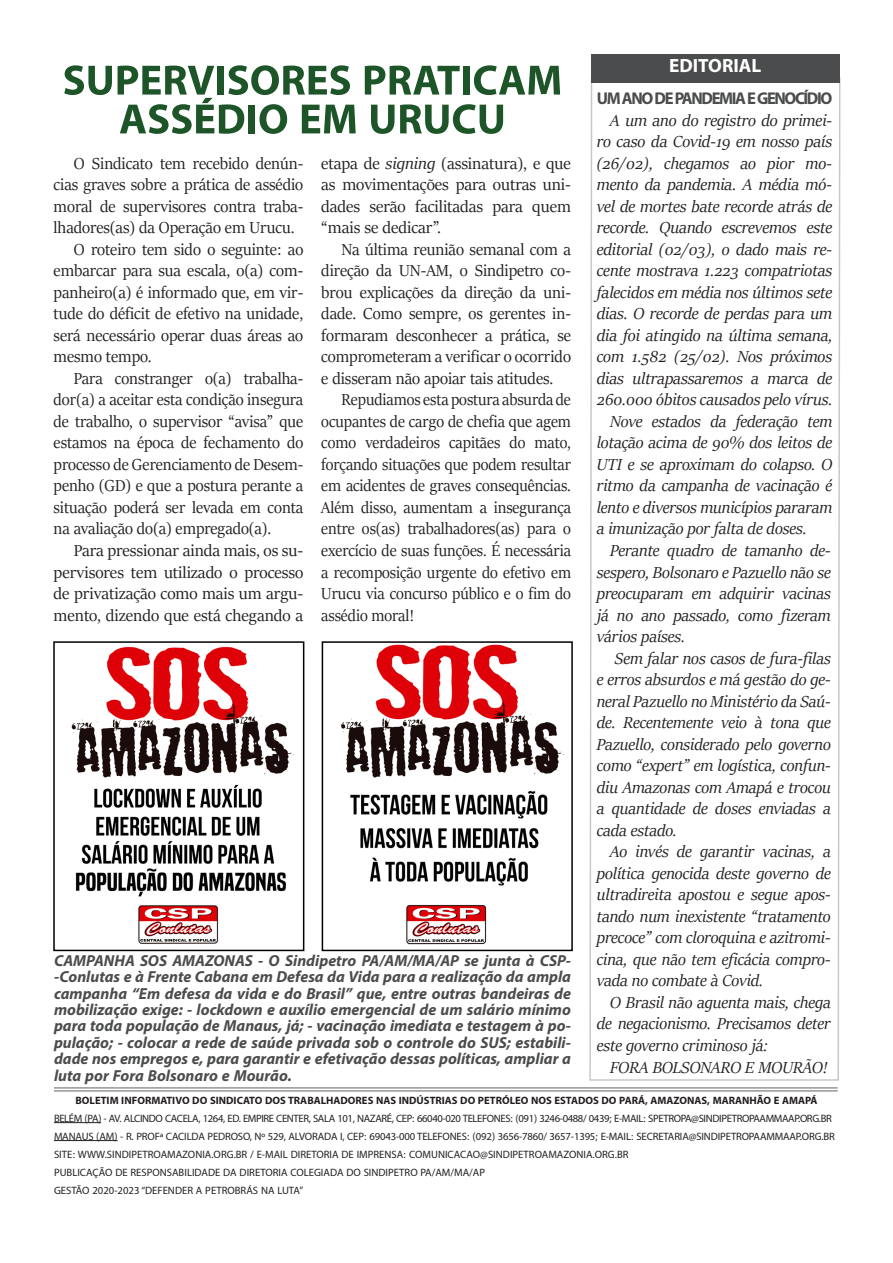
<style>
.page{position:relative;width:893px;height:1263px;background:#fff}
.page>*{position:absolute;margin:0;border:0;box-sizing:border-box;transform-origin:0 0}
.t1{font:700 59.85px "Myriad Arabic";color:#1d5529}
.t2{font:700 26.85px "Myriad Arabic";color:#fff}
.t3{font:700 23.85px "Myriad Arabic";letter-spacing:-.06em;color:#4b4c4d}
.t4{font:italic 700 22.35px/16.5px "Myriad Arabic";color:#4b4c4d;text-align:justify}
.t5{font:italic 18px "Sitka Banner";color:#231f20}
.t6{font:18px/21.5px "Sitka Banner";color:#231f20;text-align:justify}
.t7{font:18px "Sitka Banner";color:#231f20;scale:.94 1}
.t8{font:18px "Sitka Banner";color:#231f20;scale:.96 1}
.t9{font:15px/18px "Myriad Arabic";letter-spacing:-.01em;color:#231f20}
.t10{font:700 15px "Myriad Arabic";color:#231f20}
.s1{font-style:italic}
</style>
<div class="page">
<svg style="left:589px;top:77px;width:252px;height:1004px"></svg>
<hr style="left:54px;top:1122px;width:47px;height:1px;background:#231f20">
<hr style="left:54px;top:1140px;width:64px;height:1px;background:#231f20">
<hr style="left:54px;top:1087px;width:784px;height:2px;background:#939598">
<hr style="left:54px;top:1090px;width:784px;height:2px;background:#939598">
<img style="left:71px;top:646px;width:224px;height:298px">
<div style="left:53px;top:641px;width:251px;height:310px;border:2px solid #000"></div>
<img style="left:341px;top:644px;width:224px;height:301px">
<div style="left:322px;top:641px;width:251px;height:310px;border:2px solid #000"></div>
<div style="left:591px;top:54px;width:249px;height:28px;background:#4b4c4d"></div>
<h2 class="t2" style="left:669px;top:47px;width:94px">EDITORIAL</h2>
<h1 class="t1" style="left:63px;top:39px;width:501px">SUPERVISORES PRATICAM</h1>
<h1 class="t1" style="left:119px;top:78px;width:388px">ASSÉDIO EM URUCU</h1>
<h3 class="t3" style="left:597px;top:82px;width:237px">UM ANO DE PANDEMIA E GENOCÍDIO</h3>
<p class="t5" style="left:610px;top:107px;width:223px">A um ano do registro do primei-</p>
<p class="t5" style="left:597px;top:129px;width:237px">ro caso da Covid-19 em nosso país</p>
<p class="t5" style="left:597px;top:150px;width:237px">(26/02), chegamos ao pior mo-</p>
<p class="t5" style="left:597px;top:172px;width:237px">mento da pandemia. A média mó-</p>
<p class="t5" style="left:597px;top:193px;width:237px">vel de mortes bate recorde atrás de</p>
<p class="t5" style="left:597px;top:215px;width:237px">recorde. Quando escrevemos este</p>
<p class="t5" style="left:597px;top:236px;width:237px">editorial (02/03), o dado mais re-</p>
<p class="t5" style="left:597px;top:258px;width:237px">cente mostrava 1.223 compatriotas</p>
<p class="t5" style="left:597px;top:279px;width:237px">falecidos em média nos últimos sete</p>
<p class="t5" style="left:597px;top:301px;width:237px">dias. O recorde de perdas para um</p>
<p class="t5" style="left:597px;top:323px;width:237px">dia foi atingido na última semana,</p>
<p class="t5" style="left:597px;top:344px;width:237px">com 1.582 (25/02). Nos próximos</p>
<p class="t5" style="left:597px;top:366px;width:237px">dias ultrapassaremos a marca de</p>
<p class="t5" style="left:597px;top:387px;width:237px">260.000 óbitos causados pelo vírus.</p>
<p class="t5" style="left:610px;top:409px;width:223px">Nove estados da federação tem</p>
<p class="t5" style="left:597px;top:430px;width:237px">lotação acima de 90% dos leitos de</p>
<p class="t5" style="left:597px;top:452px;width:237px">UTI e se aproximam do colapso. O</p>
<p class="t5" style="left:597px;top:473px;width:237px">ritmo da campanha de vacinação é</p>
<p class="t5" style="left:597px;top:495px;width:237px">lento e diversos municípios pararam</p>
<p class="t5" style="left:597px;top:516px;width:211px">a imunização por falta de doses.</p>
<p class="t5" style="left:610px;top:538px;width:222px">Perante quadro de tamanho de-</p>
<p class="t5" style="left:597px;top:559px;width:235px">sespero, Bolsonaro e Pazuello não se</p>
<p class="t5" style="left:597px;top:581px;width:235px">preocuparam em adquirir vacinas</p>
<p class="t5" style="left:597px;top:602px;width:235px">já no ano passado, como fizeram</p>
<p class="t5" style="left:597px;top:624px;width:90px">vários países.</p>
<p class="t5" style="left:615px;top:645px;width:217px">Sem falar nos casos de fura-filas</p>
<p class="t5" style="left:597px;top:667px;width:235px">e erros absurdos e má gestão do ge-</p>
<p class="t5" style="left:597px;top:688px;width:235px">neral Pazuello no Ministério da Saú-</p>
<p class="t5" style="left:597px;top:710px;width:235px">de. Recentemente veio à tona que</p>
<p class="t5" style="left:597px;top:731px;width:235px">Pazuello, considerado pelo governo</p>
<p class="t5" style="left:597px;top:753px;width:235px">como “expert” em logística, confun-</p>
<p class="t5" style="left:597px;top:774px;width:235px">diu Amazonas com Amapá e trocou</p>
<p class="t5" style="left:597px;top:796px;width:235px">a quantidade de doses enviadas a</p>
<p class="t5" style="left:597px;top:817px;width:82px">cada estado.</p>
<p class="t5" style="left:610px;top:839px;width:222px">Ao invés de garantir vacinas, a</p>
<p class="t5" style="left:597px;top:861px;width:235px">política genocida deste governo de</p>
<p class="t5" style="left:597px;top:882px;width:235px">ultradireita apostou e segue apos-</p>
<p class="t5" style="left:597px;top:904px;width:235px">tando num inexistente “tratamento</p>
<p class="t5" style="left:597px;top:925px;width:235px">precoce” com cloroquina e azitromi-</p>
<p class="t5" style="left:597px;top:947px;width:235px">cina, que não tem eficácia compro-</p>
<p class="t5" style="left:597px;top:968px;width:168px">vada no combate à Covid.</p>
<p class="t5" style="left:610px;top:990px;width:222px">O Brasil não aguenta mais, chega</p>
<p class="t5" style="left:597px;top:1011px;width:235px">de negacionismo. Precisamos deter</p>
<p class="t5" style="left:597px;top:1033px;width:173px">este governo criminoso já:</p>
<p class="t5" style="left:610px;top:1054px;width:219px">FORA BOLSONARO E MOURÃO!</p>
<p class="t10" style="left:75px;top:1090px;width:744px">BOLETIM INFORMATIVO DO SINDICATO DOS TRABALHADORES NAS INDÚSTRIAS DO PETRÓLEO NOS ESTADOS DO PARÁ, AMAZONAS, MARANHÃO E AMAPÁ</p>
<p class="t9" style="left:54px;top:1109px;width:782px">BELÉM (PA) - AV. ALCINDO CACELA, 1264, ED. EMPIRE CENTER, SALA 101, NAZARÉ, CEP: 66040-020 TELEFONES: (091) 3246-0488/ 0439; E-MAIL: SPETROPA@SINDIPETROPAAMMAAP.ORG.BR MANAUS (AM) - R. PROFª CACILDA PEDROSO, Nº 529, ALVORADA I, CEP: 69043-000 TELEFONES: (092) 3656-7860/ 3657-1395; E-MAIL: SECRETARIA@SINDIPETROPAAMMAAP.ORG.BR SITE: WWW.SINDIPETROAMAZONIA.ORG.BR / E-MAIL DIRETORIA DE IMPRENSA: COMUNICACAO@SINDIPETROAMAZONIA.ORG.BR<br>PUBLICAÇÃO DE RESPONSABILIDADE DA DIRETORIA COLEGIADA DO SINDIPETRO PA/AM/MA/AP<br>GESTÃO 2020-2023 “DEFENDER A PETROBRÁS NA LUTA”</p>
<p class="t6" style="left:74px;top:152px;width:231px">O Sindicato tem recebido denún-</p>
<p class="t6" style="left:54px;top:173px;width:251px">cias graves sobre a prática de assédio</p>
<p class="t6" style="left:54px;top:195px;width:251px">moral de supervisores contra traba-</p>
<p class="t6" style="left:54px;top:216px;width:242px">lhadores(as) da Operação em Urucu.</p>
<p class="t6" style="left:74px;top:238px;width:231px">O roteiro tem sido o seguinte: ao</p>
<p class="t6" style="left:54px;top:259px;width:251px">embarcar para sua escala, o(a) com-</p>
<p class="t6" style="left:54px;top:281px;width:251px">panheiro(a) é informado que, em vir-</p>
<p class="t6" style="left:54px;top:302px;width:251px">tude do déficit de efetivo na unidade,</p>
<p class="t6" style="left:54px;top:324px;width:251px">será necessário operar duas áreas ao</p>
<p class="t6" style="left:54px;top:345px;width:100px">mesmo tempo.</p>
<p class="t8" style="left:74px;top:366px;width:240px">Para constranger o(a) trabalha-</p>
<p class="t8" style="left:54px;top:387px;width:262px">dor(a) a aceitar esta condição insegura</p>
<p class="t8" style="left:54px;top:409px;width:262px">de trabalho, o supervisor “avisa” que</p>
<p class="t8" style="left:54px;top:430px;width:262px">estamos na época de fechamento do</p>
<p class="t8" style="left:54px;top:452px;width:262px">processo de Gerenciamento de Desem-</p>
<p class="t8" style="left:54px;top:473px;width:262px">penho (GD) e que a postura perante a</p>
<p class="t8" style="left:54px;top:495px;width:262px">situação poderá ser levada em conta</p>
<p class="t8" style="left:54px;top:516px;width:228px">na avaliação do(a) empregado(a).</p>
<p class="t6" style="left:74px;top:539px;width:231px">Para pressionar ainda mais, os su-</p>
<p class="t6" style="left:54px;top:560px;width:251px">pervisores tem utilizado o processo</p>
<p class="t6" style="left:54px;top:582px;width:251px">de privatização como mais um argu-</p>
<p class="t6" style="left:54px;top:603px;width:251px">mento, dizendo que está chegando a</p>
<p class="t6" style="left:321px;top:152px;width:251px">etapa de <span class="s1">signing</span> (assinatura), e que as movimentações para outras uni&shy;dades serão facilitadas para quem “mais se dedicar”.</p>
<p class="t6" style="left:342px;top:238px;width:231px">Na última reunião semanal com a</p>
<p class="t6" style="left:321px;top:259px;width:251px">direção da UN-AM, o Sindipetro co-</p>
<p class="t6" style="left:321px;top:281px;width:251px">brou explicações da direção da uni-</p>
<p class="t6" style="left:321px;top:302px;width:251px">dade. Como sempre, os gerentes in-</p>
<p class="t6" style="left:321px;top:324px;width:251px">formaram desconhecer a prática, se</p>
<p class="t6" style="left:321px;top:345px;width:251px">comprometeram a verificar o ocorrido</p>
<p class="t6" style="left:321px;top:367px;width:233px">e disseram não apoiar tais atitudes.</p>
<p class="t7" style="left:342px;top:387px;width:245px">Repudiamos esta postura absurda de</p>
<p class="t7" style="left:321px;top:409px;width:267px">ocupantes de cargo de chefia que agem</p>
<p class="t7" style="left:321px;top:430px;width:267px">como verdadeiros capitães do mato,</p>
<p class="t7" style="left:321px;top:452px;width:267px">forçando situações que podem resultar</p>
<p class="t7" style="left:321px;top:473px;width:267px">em acidentes de graves consequências.</p>
<p class="t7" style="left:321px;top:495px;width:267px">Além disso, aumentam a insegurança</p>
<p class="t7" style="left:321px;top:516px;width:267px">entre os(as) trabalhadores(as) para o</p>
<p class="t7" style="left:321px;top:538px;width:267px">exercício de suas funções. É necessária</p>
<p class="t7" style="left:321px;top:559px;width:267px">a recomposição urgente do efetivo em</p>
<p class="t7" style="left:321px;top:581px;width:267px">Urucu via concurso público e o fim do</p>
<p class="t7" style="left:321px;top:602px;width:100px">assédio moral!</p>
<p class="t4" style="left:54px;top:952px;width:519px">CAMPANHA SOS AMAZONAS - O Sindipetro PA/AM/MA/AP se junta à CSP--Conlutas e à Frente Cabana em Defesa da Vida para a realização da ampla campanha “Em defesa da vida e do Brasil” que, entre outras bandeiras de mobilização exige: - lockdown e auxílio emergencial de um salário mínimo para toda população de Manaus, já; - vacinação imediata e testagem à po&shy;pulação; - colocar a rede de saúde privada sob o controle do SUS; estabili&shy;dade nos empregos e, para garantir e efetivação dessas políticas, ampliar a luta por Fora Bolsonaro e Mourão.</p>
</div>
